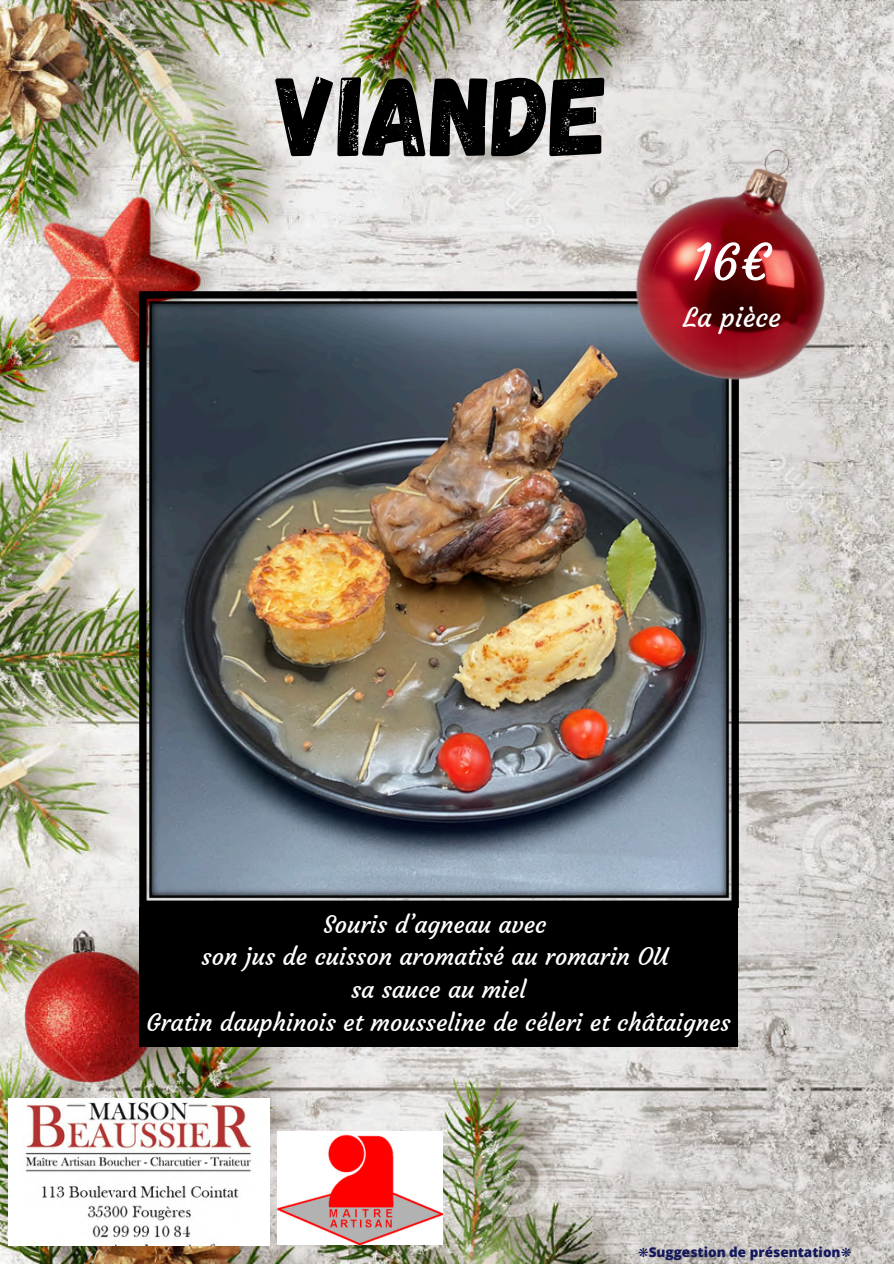
<style>
.page{position:relative;width:894px;height:1264px;background:#fff}
.page>*{position:absolute;margin:0;border:0;box-sizing:border-box;transform-origin:0 0}
.t1{font:112.5px "Gagalin";color:#000}
.t2{font:49.95px "Courgette";color:#fff}
.t3{font:27px "Courgette";color:#fff}
.t4{font:24px/32.7px "Courgette";color:#fff;text-align:center}
.t5{font:800 13.5px "Open Sans";color:#13185d}
.s1{font-family:"Free Serif";font-weight:400}
</style>
<div class="page">
<img style="left:0;top:0;width:893px;height:1263px">
<img style="left:9px;top:1098px;width:261px;height:146px">
<img style="left:277px;top:1131px;width:165px;height:113px">
<div style="left:139px;top:907px;width:598px;height:140px;background:#000"></div>
<img style="left:139px;top:291px;width:598px;height:616px">
<img style="left:577px;top:98px;width:316px;height:330px">
<h2 class="t1" style="left:276px;top:43px;width:334px">VIANDE</h2>
<h4 class="t2" style="left:690px;top:231px;width:81px">16€</h4>
<p class="t3" style="left:683px;top:300px;width:99px">La pièce</p>
<p class="t4" style="left:146px;top:907px;width:585px">Souris d’agneau avec<br>son jus de cuisson aromatisé au romarin OU<br>sa sauce au miel<br>Gratin dauphinois et mousseline de céleri et châtaignes</p>
<p class="t5" style="left:638px;top:1242px;width:215px"><span class="s1">❋</span>Suggestion de présentation<span class="s1">❋</span></p>
</div>
